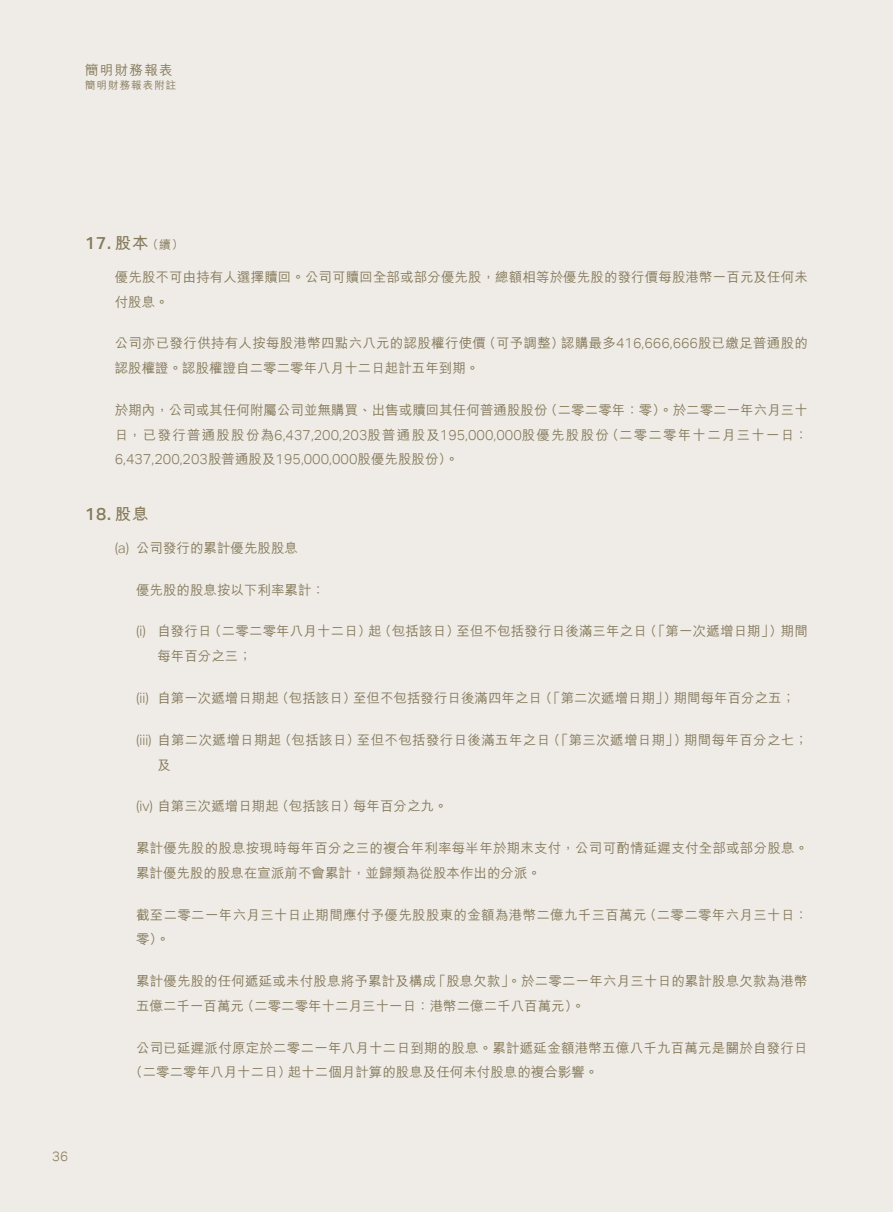
<style>
.page{position:relative;width:893px;height:1212px;background:#efece7}
.page>*{position:absolute;margin:0;border:0;box-sizing:border-box;transform-origin:0 0}
.t1{font:500 17.4px "Cathay Pacific";color:#867a5b}
.t2{font:300 14.25px "Cathay Pacific";color:#867a5b}
.t3{font:500 13.5px/24.8px "M Hei HK";letter-spacing:.01em;color:#867a5b}
.t4{font:300 13.5px "Cathay Pacific";color:#867a5b}
.t5{font:500 10.5px "M Hei HK";letter-spacing:.1em;color:#867a5b}
.s1{font-family:"M Hei HK";font-weight:700;font-size:16.5px}
.s2{font-family:"M Hei HK";font-size:12px}
.s3{font-family:"Cathay Pacific";font-weight:300;font-size:14.25px}
.s4{font-family:"M Hei HK";font-weight:500;font-size:13.5px}
</style>
<div class="page">
<p class="t3" style="left:85px;top:56px;width:89px">簡明財務報表</p>
<p class="t5" style="left:85px;top:77px;width:93px">簡明財務報表附註</p>
<p class="t1" style="left:85px;top:232px;width:100px">17. <span class="s1">股本</span><span class="s2">（續）</span></p>
<p class="t3" style="left:115px;top:263px;width:695px">優先股不可由持有人選擇贖回。公司可贖回全部或部分優先股，總額相等於優先股的發行價每股港幣一百元及任何未付股息。</p>
<p class="t3" style="left:115px;top:330px;width:695px">公司亦已發行供持有人按每股港幣四點六八元的認股權行使價（可予調整）認購最多<span class="s3">416,666,666</span>股已繳足普通股的認股權證。認股權證自二零二零年八月十二日起計五年到期。</p>
<p class="t3" style="left:115px;top:396px;width:695px">於期內，公司或其任何附屬公司並無購買、出售或贖回其任何普通股股份（二零二零年：零）。於二零二一年六月三十日，已發行普通股股份為<span class="s3">6,437,200,203</span>股普通股及<span class="s3">195,000,000</span>股優先股股份（二零二零年十二月三十一日：</p>
<p class="t2" style="left:115px;top:451px;width:345px">6,437,200,203<span class="s4">股普通股及</span>195,000,000<span class="s4">股優先股股份）。</span></p>
<p class="t1" style="left:85px;top:503px;width:65px">18. <span class="s1">股息</span></p>
<p class="t3" style="left:115px;top:534px;width:185px"><span class="s3">(a)</span> 公司發行的累計優先股股息</p>
<p class="t3" style="left:136px;top:576px;width:190px">優先股的股息按以下利率累計：</p>
<p class="t3" style="left:157px;top:618px;width:652px;text-indent:-21px"><span class="s3">(i)</span> 自發行日（二零二零年八月十二日）起（包括該日）至但不包括發行日後滿三年之日（「第一次遞增日期」）期間每年百分之三；</p>
<p class="t3" style="left:136px;top:684px;width:661px"><span class="s3">(ii)</span> 自第一次遞增日期起（包括該日）至但不包括發行日後滿四年之日（「第二次遞增日期」）期間每年百分之五；</p>
<p class="t3" style="left:157px;top:726px;width:652px;text-indent:-21px"><span class="s3">(iii)</span> 自第二次遞增日期起（包括該日）至但不包括發行日後滿五年之日（「第三次遞增日期」）期間每年百分之七；及</p>
<p class="t3" style="left:136px;top:793px;width:313px"><span class="s3">(iv)</span> 自第三次遞增日期起（包括該日）每年百分之九。</p>
<p class="t3" style="left:136px;top:834px;width:674px">累計優先股的股息按現時每年百分之三的複合年利率每半年於期末支付，公司可酌情延遲支付全部或部分股息。累計優先股的股息在宣派前不會累計，並歸類為從股本作出的分派。</p>
<p class="t3" style="left:136px;top:901px;width:673px">截至二零二一年六月三十日止期間應付予優先股股東的金額為港幣二億九千三百萬元（二零二零年六月三十日：零）。</p>
<p class="t3" style="left:136px;top:967px;width:673px">累計優先股的任何遞延或未付股息將予累計及構成「股息欠款」。於二零二一年六月三十日的累計股息欠款為港幣五億二千一百萬元（二零二零年十二月三十一日：港幣二億二千八百萬元）。</p>
<p class="t3" style="left:129px;top:1034px;width:680px;text-indent:7px">公司已延遲派付原定於二零二一年八月十二日到期的股息。累計遞延金額港幣五億八千九百萬元是關於自發行日（二零二零年八月十二日）起十二個月計算的股息及任何未付股息的複合影響。</p>
<p class="t4" style="left:52px;top:1148px;width:17px">36</p>
</div>
